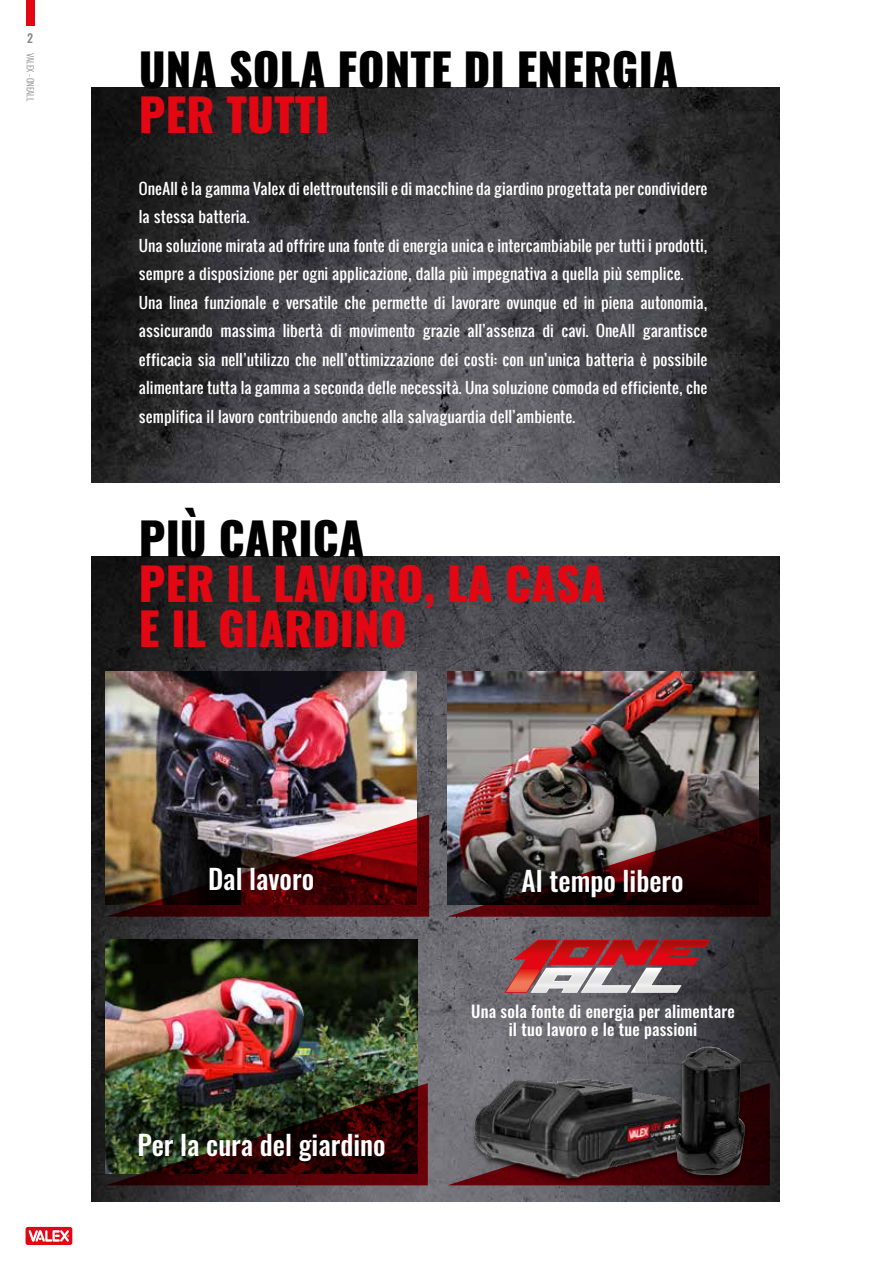
<style>
.page{position:relative;width:893px;height:1263px;background:#fff}
.page>*{position:absolute;margin:0;border:0;box-sizing:border-box;transform-origin:0 0}
.t1{font:800 45px/45px "Oswald";color:#e30613}
.t2{font:800 45px "Oswald";color:#000}
.t3{font:500 27.45px "Oswald";color:#fff}
.t4{font:500 16.5px/18px "Oswald";letter-spacing:.01em;color:#fff;text-align:center}
.t5{font:15px/28.5px "Oswald";color:#fff}
.t6{font:500 12px "Oswald";color:#878787}
.t7{font:300 9px "Oswald";letter-spacing:-.02em;color:#878787}
</style>
<div class="page">
<div style="left:26px;top:0;width:8px;height:26px;background:#e30613"></div>
<div style="left:26px;top:1227px;width:46px;height:18px;background:#e30613;border-radius:2px"></div>
<svg style="left:29px;top:1230px;width:40px;height:12px"></svg>
<img style="left:92px;top:557px;width:688px;height:644px">
<svg style="left:505px;top:940px;width:205px;height:53px;background:#a75a5e"></svg>
<svg style="left:447px;top:1083px;width:323px;height:102px;background:#473236"></svg>
<img style="left:105px;top:940px;width:313px;height:143px">
<img style="left:105px;top:1083px;width:323px;height:102px">
<img style="left:447px;top:671px;width:311px;height:143px">
<svg style="left:447px;top:814px;width:324px;height:103px;background:#422a2b"></svg>
<img style="left:106px;top:671px;width:311px;height:143px">
<img style="left:106px;top:814px;width:323px;height:103px">
<img style="left:92px;top:88px;width:688px;height:395px">
<img style="left:464px;top:1063px;width:231px;height:124px">
<div style="left:672px;top:1046px;width:77px;height:137px;background:#000;opacity:.47"></div>
<img style="left:676px;top:1047px;width:70px;height:128px">
<p class="t6" style="left:27px;top:32px;width:7px">2</p>
<p class="t7" style="left:38px;top:53px;width:49px;rotate:90deg">VALEX - ONEALL</p>
<h1 class="t2" style="left:139px;top:38px;width:541px">UNA SOLA FONTE DI ENERGIA</h1>
<h1 class="t1" style="left:139px;top:94px;width:192px">PER TUTTI</h1>
<p class="t5" style="left:139px;top:174px;width:570px">OneAll è la gamma Valex di elettroutensili e di macchine da giardino progettata per condividere la stessa batteria.<br>Una soluzione mirata ad offrire una fonte di energia unica e intercambiabile per tutti i prodotti, sempre a disposizione per ogni applicazione, dalla più impegnativa a quella più semplice.<br>Una linea funzionale e versatile che permette di lavorare ovunque ed in piena autonomia, assicurando massima libertà di movimento grazie all’assenza di cavi. OneAll garantisce efficacia sia nell’utilizzo che nell’ottimizzazione dei costi: con un’unica batteria è possibile alimentare tutta la gamma a seconda delle necessità. Una soluzione comoda ed efficiente, che semplifica il lavoro contribuendo anche alla salvaguardia dell’ambiente.</p>
<h1 class="t2" style="left:139px;top:507px;width:227px">PIÙ CARICA</h1>
<h1 class="t1" style="left:139px;top:563px;width:468px">PER IL LAVORO, LA CASA<br>E IL GIARDINO</h1>
<h2 class="t3" style="left:208px;top:864px;width:108px">Dal lavoro</h2>
<h2 class="t3" style="left:522px;top:867px;width:164px">Al tempo libero</h2>
<h2 class="t3" style="left:137px;top:1131px;width:250px">Per la cura del giardino</h2>
<p class="t4" style="left:471px;top:1004px;width:265px">Una sola fonte di energia per alimentare il tuo lavoro e le tue passioni</p>
</div>
